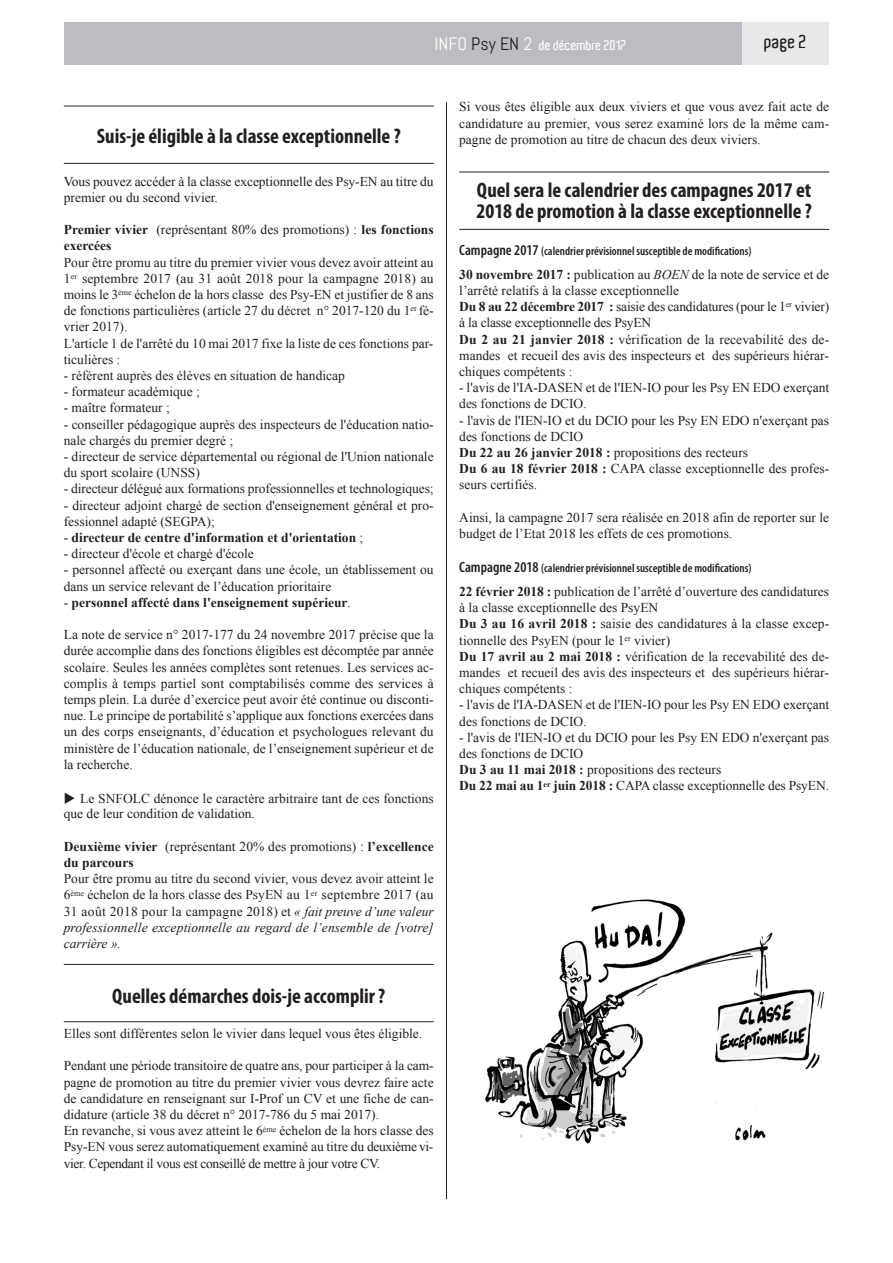
<style>
.page{position:relative;width:893px;height:1263px;background:#fff}
.page>*{position:absolute;margin:0;border:0;box-sizing:border-box;transform-origin:0 0}
.t1{font:700 condensed 21px/21px "Myriad Pro";color:#231f20}
.t2{font:600 18px "Aldo";color:#231f20}
.t3{font:13.5px/16.2px "Times New Roman";color:#231f20}
.t4{font:700 13.5px/16px "Times New Roman";color:#231f20}
.t5{font:600 13.5px "Aldo";color:#fff}
.t6{font:600 condensed 12px "Myriad Pro";color:#231f20}
.s1{font-family:"Abel";font-weight:400;font-size:18px}
.s2{font-family:"Abel";font-weight:400;font-size:18px;color:#231f20}
.s3{font-weight:400}
.s4{font-style:italic}
.s5{font-size:15px}
.s6{font-weight:700}
</style>
<div class="page">
<div style="left:64px;top:22px;width:678px;height:43px;background:#bcbdc0"></div>
<div style="left:742px;top:22px;width:87px;height:43px;background:#e7e8e9"></div>
<hr style="left:446px;top:102px;width:1px;height:1097px;background:#231f20">
<hr style="left:64px;top:106px;width:370px;height:1px;background:#231f20">
<hr style="left:64px;top:163px;width:370px;height:1px;background:#231f20">
<hr style="left:459px;top:172px;width:370px;height:1px;background:#231f20">
<hr style="left:459px;top:229px;width:370px;height:1px;background:#231f20">
<hr style="left:64px;top:964px;width:370px;height:1px;background:#231f20">
<hr style="left:64px;top:1021px;width:370px;height:1px;background:#231f20">
<img style="left:485px;top:899px;width:340px;height:245px">
<p class="t5" style="left:435px;top:38px;width:194px"><span class="s1">INFO</span> <span class="s2">Psy EN</span> <span class="s1">2</span> de décembre 2017</p>
<h2 class="t2" style="left:764px;top:33px;width:44px">page 2</h2>
<h1 class="t1" style="left:97px;top:127px;width:306px">Suis-je éligible à la classe exceptionnelle ?</h1>
<p class="t3" style="left:64px;top:173px;width:371px">Vous pouvez accéder à la classe exceptionnelle des Psy-EN au titre du premier ou du second vivier.</p>
<p class="t4" style="left:64px;top:222px;width:371px">Premier vivier <span class="s3">(représentant 80% des promotions) :</span> les fonctions exercées</p>
<p class="t3" style="left:64px;top:254px;width:371px">Pour être promu au titre du premier vivier vous devez avoir atteint au 1<sup>er</sup> septembre 2017 (au 31 août 2018 pour la campagne 2018) au moins le 3<sup>ème</sup> échelon de la hors classe des Psy-EN et justifier de 8 ans de fonctions particulières (article 27 du décret n° 2017-120 du 1<sup>er</sup> fé&shy;vrier 2017).<br>L'article 1 de l'arrêté du 10 mai 2017 fixe la liste de ces fonctions par&shy;ticulières :</p>
<p class="t3" style="left:64px;top:367px;width:283px">- référent auprès des élèves en situation de handicap</p>
<p class="t3" style="left:64px;top:383px;width:138px">- formateur académique ;</p>
<p class="t3" style="left:64px;top:400px;width:108px">- maître formateur ;</p>
<p class="t3" style="left:64px;top:416px;width:371px">- conseiller pédagogique auprès des inspecteurs de l'éducation natio&shy;nale chargés du premier degré ;</p>
<p class="t3" style="left:64px;top:448px;width:371px">- directeur de service départemental ou régional de l'Union nationale du sport scolaire (UNSS)</p>
<p class="t3" style="left:64px;top:481px;width:371px">- directeur délégué aux formations professionnelles et technologiques;</p>
<p class="t3" style="left:64px;top:497px;width:371px">- directeur adjoint chargé de section d'enseignement général et pro&shy;fessionnel adapté (SEGPA);</p>
<p class="t4" style="left:64px;top:529px;width:301px"><span class="s3">-</span> directeur de centre d'information et d'orientation <span class="s3">;</span></p>
<p class="t3" style="left:64px;top:545px;width:192px">- directeur d'école et chargé d'école</p>
<p class="t3" style="left:64px;top:562px;width:371px">- personnel affecté ou exerçant dans une école, un établissement ou dans un service relevant de l’éducation prioritaire</p>
<p class="t4" style="left:64px;top:594px;width:289px"><span class="s3">-</span> personnel affecté dans l'enseignement supérieur<span class="s3">.</span></p>
<p class="t3" style="left:64px;top:626px;width:371px;text-align:justify">La note de service n° 2017-177 du 24 novembre 2017 précise que la durée accomplie dans des fonctions éligibles est décomptée par année scolaire. Seules les années complètes sont retenues. Les services ac&shy;complis à temps partiel sont comptabilisés comme des services à temps plein. La durée d’exercice peut avoir été continue ou disconti&shy;nue. Le principe de portabilité s’applique aux fonctions exercées dans un des corps enseignants, d’éducation et psychologues relevant du ministère de l’éducation nationale, de l’enseignement supérieur et de la recherche.</p>
<p class="t3" style="left:64px;top:791px;width:371px;line-height:15px">◆ Le SNFOLC dénonce le caractère arbitraire tant de ces fonctions que de leur condition de validation.</p>
<p class="t4" style="left:64px;top:838px;width:371px">Deuxième vivier <span class="s3">(représentant 20% des promotions) :</span> l’excellence du parcours</p>
<p class="t3" style="left:64px;top:870px;width:371px;text-align:justify">Pour être promu au titre du second vivier, vous devez avoir atteint le 6<sup>ème</sup> échelon de la hors classe des PsyEN au 1<sup>er</sup> septembre 2017 (au 31 août 2018 pour la campagne 2018) et <span class="s4">« fait preuve d’une valeur professionnelle exceptionnelle au regard de l’ensemble de [votre] carrière ».</span></p>
<h1 class="t1" style="left:112px;top:987px;width:275px">Quelles démarches dois-je accomplir ?</h1>
<p class="t3" style="left:64px;top:1025px;width:360px">Elles sont différentes selon le vivier dans lequel vous êtes éligible.</p>
<p class="t3" style="left:64px;top:1058px;width:371px">Pendant une période transitoire de quatre ans, pour participer à la cam&shy;pagne de promotion au titre du premier vivier vous devrez faire acte de candidature en renseignant sur I-Prof un CV et une fiche de can&shy;didature (article 38 du décret n° 2017-786 du 5 mai 2017).<br>En revanche, si vous avez atteint le 6<sup>ème</sup> échelon de la hors classe des Psy-EN vous serez automatiquement examiné au titre du deuxième vi&shy;vier. Cependant il vous est conseillé de mettre à jour votre CV.</p>
<p class="t3" style="left:459px;top:99px;width:371px;text-align:justify">Si vous êtes éligible aux deux viviers et que vous avez fait acte de candidature au premier, vous serez examiné lors de la même cam&shy;pagne de promotion au titre de chacun des deux viviers.</p>
<h1 class="t1" style="left:476px;top:182px;width:337px">Quel sera le calendrier des campagnes 2017 et<br>2018 de promotion à la classe exceptionnelle ?</h1>
<p class="t6" style="left:459px;top:247px;width:294px"><span class="s5">Campagne 2017</span> (calendrier prévisionnel susceptible de modifications)</p>
<p class="t3" style="left:459px;top:266px;width:371px"><span class="s6">30 novembre 2017 :</span> publication au <span class="s4">BOEN</span> de la note de service et de l’arrêté relatifs à la classe exceptionnelle<br><span class="s6">Du 8 au 22 décembre 2017 :</span> saisie des candidatures (pour le 1<sup>er</sup> vivier) à la classe exceptionnelle des PsyEN<br><span class="s6">Du 2 au 21 janvier 2018 :</span> vérification de la recevabilité des de&shy;mandes et recueil des avis des inspecteurs et des supérieurs hiérar&shy;chiques compétents :</p>
<p class="t3" style="left:459px;top:380px;width:371px">- l'avis de l'IA-DASEN et de l'IEN-IO pour les Psy EN EDO exerçant des fonctions de DCIO.</p>
<p class="t3" style="left:459px;top:412px;width:371px">- l'avis de l'IEN-IO et du DCIO pour les Psy EN EDO n'exerçant pas des fonctions de DCIO<br><span class="s6">Du 22 au 26 janvier 2018 :</span> propositions des recteurs<br><span class="s6">Du 6 au 18 février 2018 :</span> CAPA classe exceptionnelle des profes&shy;seurs certifiés.</p>
<p class="t3" style="left:459px;top:509px;width:371px">Ainsi, la campagne 2017 sera réalisée en 2018 afin de reporter sur le budget de l’Etat 2018 les effets de ces promotions.</p>
<p class="t6" style="left:459px;top:564px;width:294px"><span class="s5">Campagne 2018</span> (calendrier prévisionnel susceptible de modifications)</p>
<p class="t3" style="left:459px;top:583px;width:371px"><span class="s6">22 février 2018 :</span> publication de l’arrêté d’ouverture des candidatures à la classe exceptionnelle des PsyEN<br><span class="s6">Du 3 au 16 avril 2018 :</span> saisie des candidatures à la classe excep&shy;tionnelle des PsyEN (pour le 1<sup>er</sup> vivier)<br><span class="s6">Du 17 avril au 2 mai 2018 :</span> vérification de la recevabilité des de&shy;mandes et recueil des avis des inspecteurs et des supérieurs hiérar&shy;chiques compétents :</p>
<p class="t3" style="left:459px;top:697px;width:371px">- l'avis de l'IA-DASEN et de l'IEN-IO pour les Psy EN EDO exerçant des fonctions de DCIO.</p>
<p class="t3" style="left:459px;top:729px;width:371px">- l'avis de l'IEN-IO et du DCIO pour les Psy EN EDO n'exerçant pas des fonctions de DCIO<br><span class="s6">Du 3 au 11 mai 2018 :</span> propositions des recteurs<br><span class="s6">Du 22 mai au 1</span><sup>er</sup> <span class="s6">juin 2018 :</span> CAPA classe exceptionnelle des PsyEN.</p>
</div>
